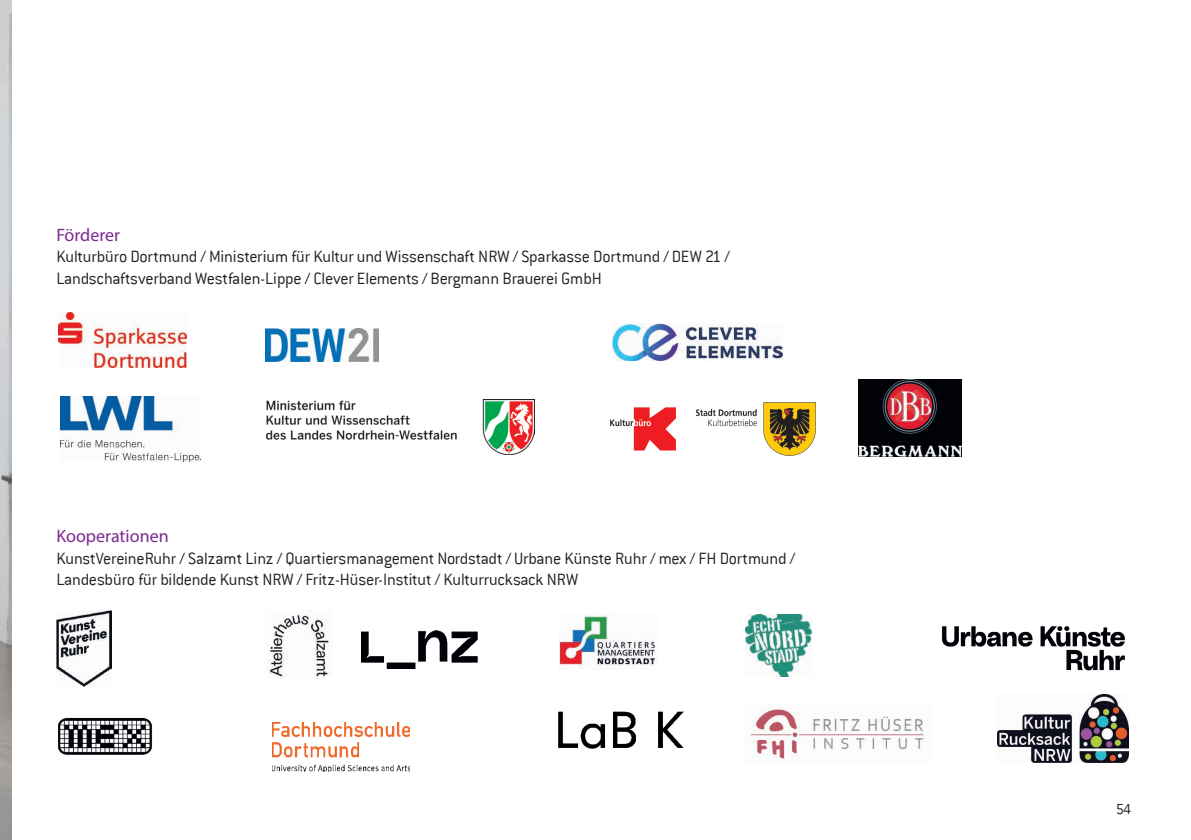
<style>
.page{position:relative;width:1191px;height:840px;background:#fff}
.page>*{position:absolute;margin:0;border:0;box-sizing:border-box;transform-origin:0 0}
.t1{font:300 18px/21.6px "Conduit ITC";letter-spacing:-.01em;color:#231f20}
.t2{font:18px "Myriad Pro";color:#7d2991}
.t3{font:300 16px "Conduit ITC";color:#231f20}
</style>
<div class="page">
<img style="left:746px;top:614px;width:65px;height:62px">
<img style="left:57px;top:610px;width:54px;height:76px">
<img style="left:997px;top:694px;width:131px;height:67px">
<img style="left:59px;top:717px;width:93px;height:38px">
<img style="left:267px;top:399px;width:267px;height:55px">
<img style="left:559px;top:614px;width:96px;height:55px">
<img style="left:265px;top:328px;width:113px;height:33px">
<img style="left:612px;top:324px;width:170px;height:36px">
<img style="left:610px;top:402px;width:205px;height:53px">
<img style="left:361px;top:630px;width:117px;height:37px">
<img style="left:58px;top:312px;width:128px;height:55px">
<img style="left:558px;top:711px;width:126px;height:38px">
<img style="left:272px;top:722px;width:138px;height:49px">
<img style="left:61px;top:397px;width:139px;height:64px">
<img style="left:265px;top:610px;width:64px;height:68px">
<img style="left:941px;top:626px;width:184px;height:45px">
<img style="left:748px;top:704px;width:178px;height:57px">
<img style="left:0;top:0;width:11px;height:839px">
<img style="left:858px;top:379px;width:104px;height:77px">
<p class="t2" style="left:56px;top:223px;width:65px">Förderer</p>
<p class="t1" style="left:56px;top:246px;width:675px">Kulturbüro Dortmund / Ministerium für Kultur und Wissenschaft NRW / Sparkasse Dortmund / DEW 21 /<br>Landschaftsverband Westfalen-Lippe / Clever Elements / Bergmann Brauerei GmbH</p>
<p class="t2" style="left:56px;top:524px;width:114px">Kooperationen</p>
<p class="t1" style="left:56px;top:547px;width:740px">KunstVereineRuhr / Salzamt Linz / Quartiersmanagement Nordstadt / Urbane Künste Ruhr / mex / FH Dortmund /<br>Landesbüro für bildende Kunst NRW / Fritz-Hüser-Institut / Kulturrucksack NRW</p>
<p class="t3" style="left:1115px;top:800px;width:17px">54</p>
</div>
